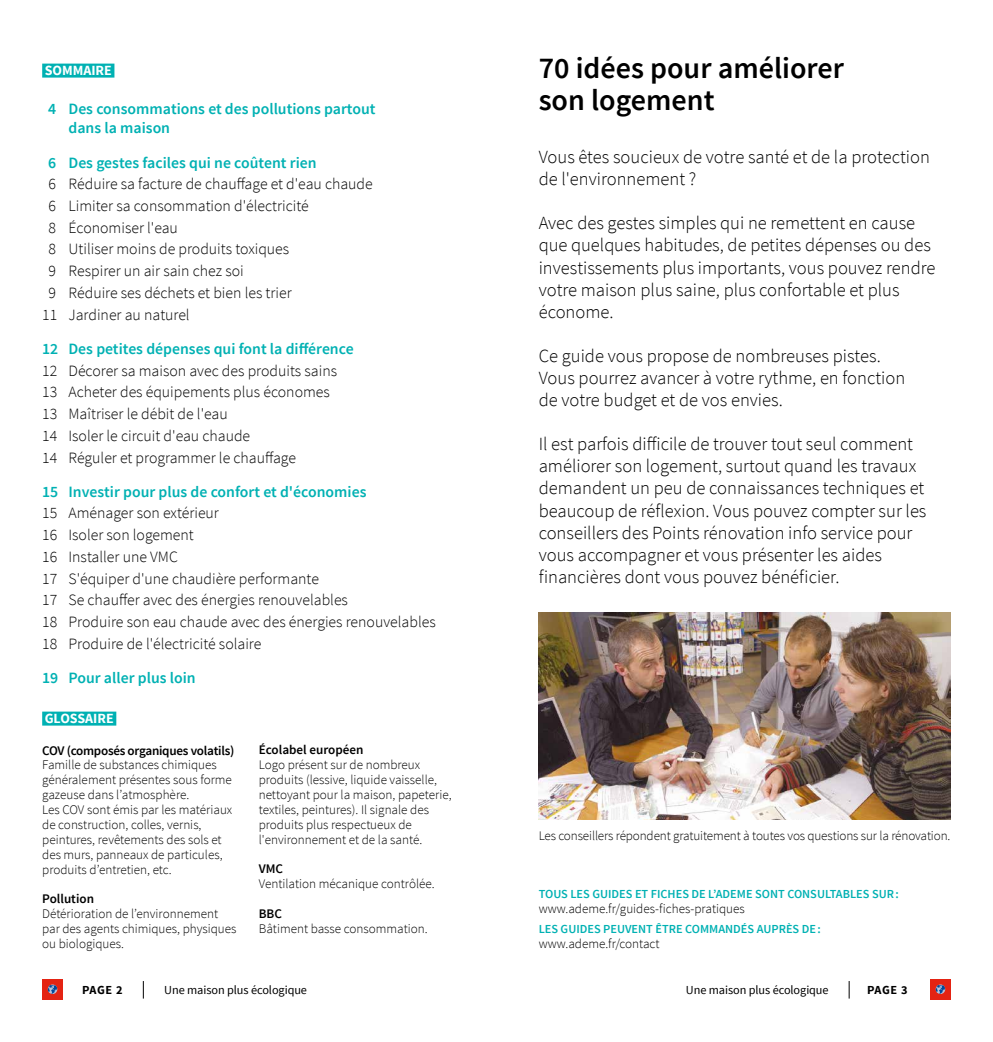
<style>
.page{position:relative;width:993px;height:1042px;background:#fff}
.page>*{position:absolute;margin:0;border:0;box-sizing:border-box;transform-origin:0 0}
.t1{font:600 30.1px/31.8px "Source Sans Pro";color:#000}
.t2{font:300 18.55px/22.1px "Source Sans Pro";color:#000}
.t3{font:300 15.75px/21.7px "Source Sans Pro";color:#000}
.t4{font:600 15.75px/19.2px "Source Sans Pro";color:#00b1b3}
.t5{font:700 14px "Source Sans Pro";color:#fff}
.t6{font:300 13.12px/14.9px "Source Sans Pro";color:#000}
.t7{font:600 13.12px "Source Sans Pro";letter-spacing:-.02em;color:#000}
.t8{font:600 13.12px "Source Sans Pro";color:#000}
.t9{font:600 12.25px "Source Sans Pro";color:#00b1b3}
.t10{font:12.25px "Source Sans Pro";letter-spacing:-.005em;color:#000}
.t11{font:700 12.25px "Source Sans Pro";letter-spacing:.04em;color:#000}
</style>
<div class="page">
<svg style="left:143px;top:981px;width:1px;height:17px"></svg>
<div style="left:42px;top:979px;width:21px;height:21px;background:#e42313"></div>
<svg style="left:48px;top:984px;width:9px;height:10px"></svg>
<svg style="left:848px;top:981px;width:1px;height:17px"></svg>
<div style="left:929px;top:979px;width:21px;height:21px;background:#e42313"></div>
<svg style="left:935px;top:984px;width:9px;height:10px"></svg>
<img style="left:538px;top:612px;width:412px;height:208px">
<div style="left:42px;top:711px;width:74px;height:14px;background:#00b1b3"></div>
<div style="left:42px;top:64px;width:72px;height:14px;background:#00b1b3"></div>
<p class="t5" style="left:45px;top:61px;width:69px">SOMMAIRE</p>
<p class="t4" style="left:68px;top:100px;width:308px;text-indent:-20px">4 Des consommations et des pollutions partout dans la maison</p>
<p class="t4" style="left:48px;top:153px;width:270px">6 Des gestes faciles qui ne coûtent rien</p>
<p class="t3" style="left:49px;top:173px;width:325px">6 Réduire sa facture de chauffage et d'eau chaude</p>
<p class="t3" style="left:49px;top:195px;width:261px">6 Limiter sa consommation d'électricité</p>
<p class="t3" style="left:49px;top:217px;width:131px">8 Économiser l'eau</p>
<p class="t3" style="left:49px;top:238px;width:242px">8 Utiliser moins de produits toxiques</p>
<p class="t3" style="left:49px;top:260px;width:196px">9 Respirer un air sain chez soi</p>
<p class="t3" style="left:49px;top:282px;width:244px">9 Réduire ses déchets et bien les trier</p>
<p class="t3" style="left:42px;top:304px;width:149px">11 Jardiner au naturel</p>
<p class="t4" style="left:42px;top:339px;width:313px">12 Des petites dépenses qui font la différence</p>
<p class="t3" style="left:42px;top:359px;width:296px">12 Décorer sa maison avec des produits sains 13 Acheter des équipements plus économes 13 Maîtriser le débit de l'eau<br>14 Isoler le circuit d'eau chaude<br>14 Réguler et programmer le chauffage</p>
<p class="t4" style="left:42px;top:482px;width:325px">15 Investir pour plus de confort et d'économies</p>
<p class="t3" style="left:42px;top:502px;width:395px">15 Aménager son extérieur<br>16 Isoler son logement<br>16 Installer une VMC<br>17 S'équiper d'une chaudière performante<br>17 Se chauffer avec des énergies renouvelables<br>18 Produire son eau chaude avec des énergies renouvelables 18 Produire de l'électricité solaire</p>
<p class="t4" style="left:42px;top:668px;width:155px">19 Pour aller plus loin</p>
<p class="t5" style="left:45px;top:709px;width:71px">GLOSSAIRE</p>
<p class="t7" style="left:42px;top:742px;width:193px">COV (composés organiques volatils)</p>
<p class="t6" style="left:42px;top:757px;width:191px">Famille de substances chimiques généralement présentes sous forme gazeuse dans l’atmosphère.<br>Les COV sont émis par les matériaux de construction, colles, vernis, peintures, revêtements des sols et des murs, panneaux de particules, produits d’entretien, etc.</p>
<p class="t8" style="left:42px;top:890px;width:53px">Pollution</p>
<p class="t6" style="left:42px;top:906px;width:196px">Détérioration de l’environnement par des agents chimiques, physiques ou biologiques.</p>
<p class="t8" style="left:259px;top:742px;width:106px">Écolabel européen</p>
<p class="t6" style="left:259px;top:757px;width:194px">Logo présent sur de nombreux produits (lessive, liquide vaisselle, nettoyant pour la maison, papeterie, textiles, peintures). Il signale des produits plus respectueux de l'environnement et de la santé.</p>
<p class="t7" style="left:259px;top:861px;width:26px">VMC</p>
<p class="t6" style="left:259px;top:876px;width:177px">Ventilation mécanique contrôlée.</p>
<p class="t7" style="left:259px;top:905px;width:25px">BBC</p>
<p class="t6" style="left:259px;top:921px;width:170px">Bâtiment basse consommation.</p>
<h1 class="t1" style="left:538px;top:53px;width:307px">70 idées pour améliorer son logement</h1>
<h2 class="t2" style="left:538px;top:146px;width:392px">Vous êtes soucieux de votre santé et de la protection de l'environnement ?</h2>
<h2 class="t2" style="left:538px;top:212px;width:398px">Avec des gestes simples qui ne remettent en cause que quelques habitudes, de petites dépenses ou des investissements plus importants, vous pouvez rendre votre maison plus saine, plus confortable et plus économe.</h2>
<h2 class="t2" style="left:538px;top:345px;width:368px">Ce guide vous propose de nombreuses pistes.<br>Vous pourrez avancer à votre rythme, en fonction de votre budget et de vos envies.</h2>
<p class="t2" style="left:538px;top:433px;width:389px">Il est parfois difficile de trouver tout seul comment améliorer son logement, surtout quand les travaux demandent un peu de connaissances techniques et beaucoup de réflexion. Vous pouvez compter sur les conseillers des Points rénovation info service pour vous accompagner et vous présenter les aides financières dont vous pouvez bénéficier.</p>
<p class="t6" style="left:538px;top:828px;width:413px">Les conseillers répondent gratuitement à toutes vos questions sur la rénovation.</p>
<p class="t9" style="left:538px;top:886px;width:361px">TOUS LES GUIDES ET FICHES DE L’ADEME SONT CONSULTABLES SUR:</p>
<p class="t6" style="left:538px;top:901px;width:207px">www.ademe.fr/guides-fiches-pratiques</p>
<p class="t9" style="left:538px;top:921px;width:284px">LES GUIDES PEUVENT ÊTRE COMMANDÉS AUPRÈS DE:</p>
<p class="t6" style="left:538px;top:936px;width:122px">www.ademe.fr/contact</p>
<p class="t11" style="left:82px;top:981px;width:42px">PAGE 2</p>
<p class="t10" style="left:164px;top:982px;width:144px">Une maison plus écologique</p>
<p class="t10" style="left:685px;top:982px;width:144px">Une maison plus écologique</p>
<p class="t11" style="left:866px;top:981px;width:42px">PAGE 3</p>
</div>
